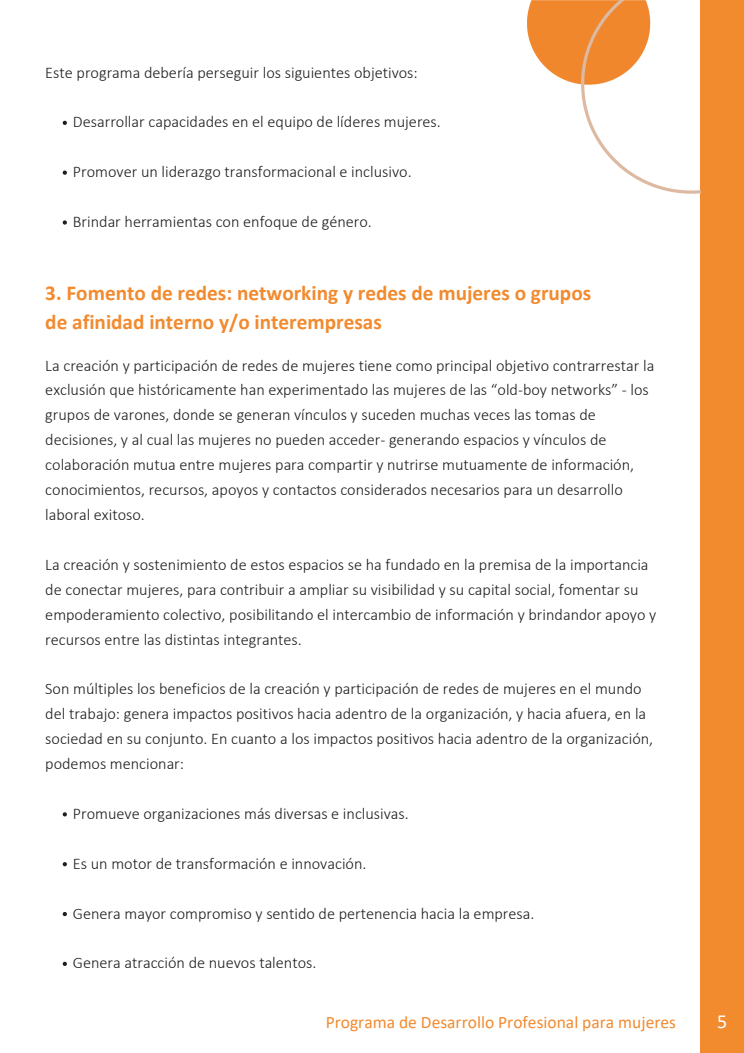
<style>
.page{position:relative;width:744px;height:1053px;background:#fff}
.page>*{position:absolute;margin:0;border:0;box-sizing:border-box;transform-origin:0 0}
.t1{font:700 21.24px/29.7px "Calibri";color:#f28a2e}
.t2{font:20px "Calibri";color:#fff}
.t3{font:17.48px "Calibri";color:#f28a2e}
.t4{font:300 16.24px/24.9px "Calibri";color:#1d1e1c}
</style>
<div class="page">
<svg style="left:63px;top:812px;width:4px;height:4px"></svg>
<svg style="left:63px;top:862px;width:4px;height:4px"></svg>
<svg style="left:63px;top:912px;width:4px;height:4px"></svg>
<svg style="left:63px;top:961px;width:4px;height:4px"></svg>
<div style="left:700px;top:0;width:44px;height:1052px;background:#f28a2e"></div>
<img style="left:527px;top:0;width:173px;height:194px">
<svg style="left:63px;top:121px;width:4px;height:4px"></svg>
<svg style="left:63px;top:170px;width:4px;height:5px"></svg>
<svg style="left:63px;top:220px;width:4px;height:4px"></svg>
<h1 class="t4" style="left:45px;top:61px;width:374px">Este programa debería perseguir los siguientes objetivos:</h1>
<p class="t4" style="left:73px;top:111px;width:369px">Desarrollar capacidades en el equipo de líderes mujeres.</p>
<p class="t4" style="left:73px;top:161px;width:340px">Promover un liderazgo transformacional e inclusivo.</p>
<p class="t4" style="left:73px;top:210px;width:300px">Brindar herramientas con enfoque de género.</p>
<p class="t1" style="left:45px;top:279px;width:547px">3. Fomento de redes: networking y redes de mujeres o grupos de afinidad interno y/o interempresas</p>
<p class="t4" style="left:45px;top:354px;width:611px">La creación y participación de redes de mujeres tiene como principal objetivo contrarrestar la exclusión que históricamente han experimentado las mujeres de las “old-boy networks” - los grupos de varones, donde se generan vínculos y suceden muchas veces las tomas de decisiones, y al cual las mujeres no pueden acceder- generando espacios y vínculos de colaboración mutua entre mujeres para compartir y nutrirse mutuamente de información, conocimientos, recursos, apoyos y contactos considerados necesarios para un desarrollo laboral exitoso.</p>
<p class="t4" style="left:45px;top:553px;width:612px">La creación y sostenimiento de estos espacios se ha fundado en la premisa de la importancia de conectar mujeres, para contribuir a ampliar su visibilidad y su capital social, fomentar su empoderamiento colectivo, posibilitando el intercambio de información y brindandor apoyo y recursos entre las distintas integrantes.</p>
<p class="t4" style="left:45px;top:678px;width:609px">Son múltiples los beneficios de la creación y participación de redes de mujeres en el mundo del trabajo: genera impactos positivos hacia adentro de la organización, y hacia afuera, en la sociedad en su conjunto. En cuanto a los impactos positivos hacia adentro de la organización, podemos mencionar:</p>
<p class="t4" style="left:73px;top:802px;width:337px">Promueve organizaciones más diversas e inclusivas.</p>
<p class="t4" style="left:73px;top:852px;width:295px">Es un motor de transformación e innovación.</p>
<p class="t4" style="left:73px;top:901px;width:463px">Genera mayor compromiso y sentido de pertenencia hacia la empresa.</p>
<p class="t4" style="left:73px;top:951px;width:245px">Genera atracción de nuevos talentos.</p>
<p class="t3" style="left:326px;top:1014px;width:352px">Programa de Desarrollo Profesional para mujeres</p>
<p class="t2" style="left:717px;top:1013px;width:12px">5</p>
</div>
